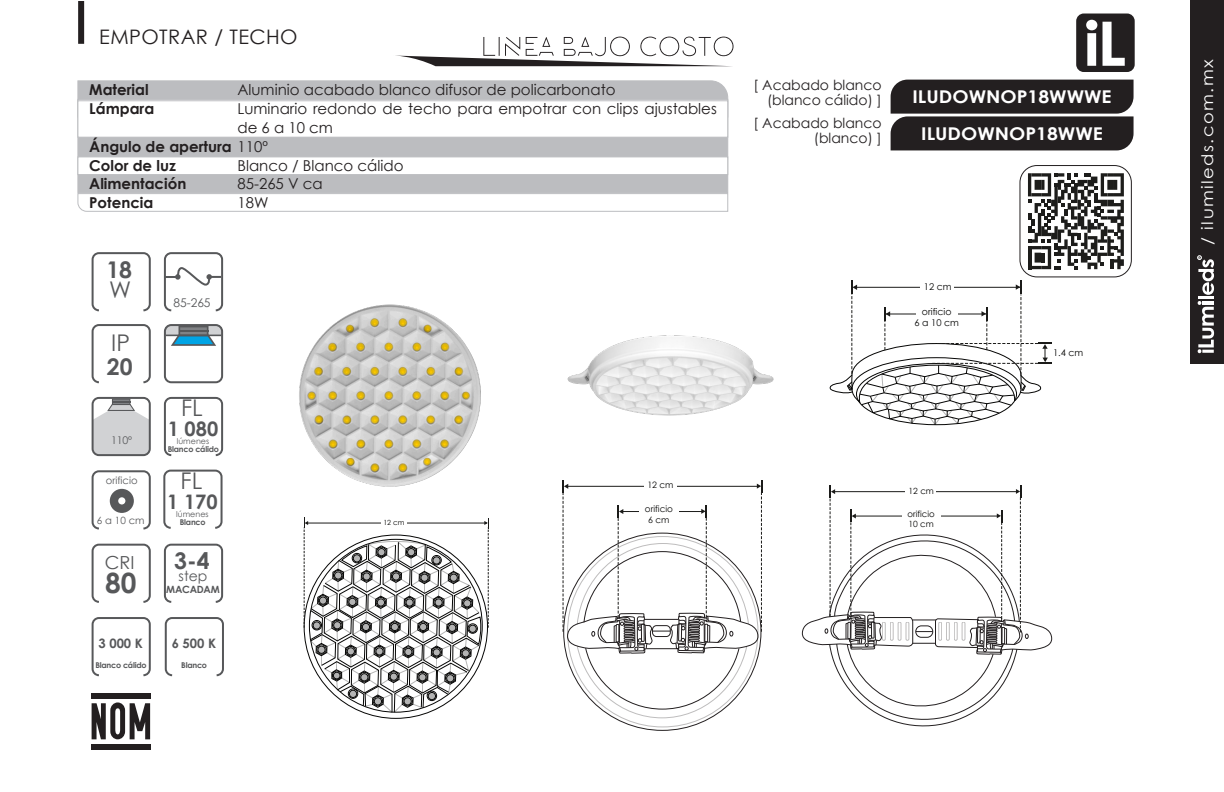
<style>
.page{position:relative;width:1224px;height:792px;background:#fff}
.page>*{position:absolute;margin:0;border:0;box-sizing:border-box;transform-origin:0 0}
.t1{font:700 28px "Century Gothic";color:#57585a}
.t2{font:700 23px "Century Gothic";color:#57585a}
.t3{font:23px "Century Gothic";color:#57585a}
.t4{font:20px "Century Gothic";letter-spacing:.02em;color:#231f20}
.t5{font:700 20px "Century Gothic";color:#57585a}
.t6{font:18px "Century Gothic";color:#57585a}
.t7{font:700 17.6px "Century Gothic";color:#fff;scale:1.1 1}
.t8{font:16px "Century Gothic";letter-spacing:.08em;color:#fff;scale:1.12 1}
.t9{font:15px/18.8px "Century Gothic";color:#231f20}
.t10{font:700 15px "Century Gothic";color:#231f20}
.t11{font:14px/15px "Century Gothic";color:#231f20;text-align:right}
.t12{font:14px "Century Gothic";color:#57585a}
.t13{font:700 13px "Century Gothic";color:#57585a}
.t14{font:12px "Century Gothic";color:#57585a}
.t15{font:10.6px "Century Gothic";color:#57585a}
.t16{font:10px "Century Gothic";color:#57585a}
.t17{font:700 10px "Century Gothic";letter-spacing:-.025em;color:#57585a}
.t18{font:9.4px/11.2px "Century Gothic";color:#050504;text-align:center}
.t19{font:8.8px/10.6px "Century Gothic";color:#050504;text-align:center}
.t20{font:8.6px/10.2px "Century Gothic";color:#050504}
.t21{font:700 8px "Century Gothic";letter-spacing:-.025em;color:#57585a}
.t22{font:8px "Century Gothic";color:#57585a}
.t23{font:7px "Century Gothic";color:#050504}
.s1{font-weight:400}
</style>
<div class="page">
<div style="left:1190px;top:0;width:34px;height:364px;background:#231f20"></div>
<hr style="left:1198px;top:296px;width:16px;height:3px;background:#fff">
<svg style="left:1198px;top:301px;width:16px;height:52px"></svg>
<svg style="left:1197px;top:255px;width:17px;height:40px"></svg>
<svg style="left:563px;top:480px;width:199px;height:238px"></svg>
<hr style="left:644px;top:619px;width:35px;height:1px;background:#231f20">
<img style="left:299px;top:304px;width:182px;height:183px">
<svg style="left:304px;top:518px;width:185px;height:195px"></svg>
<div style="left:381px;top:519px;width:25px;height:8px;background:#fff"></div>
<svg style="left:829px;top:280px;width:223px;height:145px"></svg>
<div style="left:916px;top:308px;width:42px;height:20px;background:#fff"></div>
<img style="left:567px;top:335px;width:207px;height:81px">
<svg style="left:802px;top:485px;width:250px;height:242px"></svg>
<div style="left:902px;top:511px;width:39px;height:18px;background:#fff"></div>
<div style="left:92px;top:252px;width:59px;height:59px;border:2px solid #57585a;border-radius:6px"></div>
<div style="left:92px;top:324px;width:59px;height:59px;border:2px solid #57585a;border-radius:6px"></div>
<div style="left:164px;top:252px;width:59px;height:59px;border:2px solid #57585a;border-radius:6px"></div>
<svg style="left:163px;top:266px;width:60px;height:21px"></svg>
<svg style="left:167px;top:327px;width:53px;height:19px"></svg>
<hr style="left:179px;top:330px;width:30px;height:2px;background:#57585a">
<div style="left:164px;top:324px;width:59px;height:59px;border:2px solid #57585a;border-radius:6px"></div>
<hr style="left:166px;top:335px;width:55px;height:1px;background:#57585a">
<div style="left:92px;top:693px;width:59px;height:6px;background:#231f20"></div>
<div style="left:92px;top:744px;width:59px;height:5px;background:#231f20"></div>
<svg style="left:92px;top:702px;width:58px;height:37px"></svg>
<svg style="left:92px;top:400px;width:56px;height:53px"></svg>
<div style="left:92px;top:397px;width:59px;height:59px;border:2px solid #57585a;border-radius:6px"></div>
<div style="left:92px;top:470px;width:59px;height:59px;border:2px solid #57585a;border-radius:6px"></div>
<div style="left:110px;top:489px;width:24px;height:24px;background:#57585a;border-radius:50%"></div>
<div style="left:118px;top:497px;width:7px;height:7px;background:#fff;border-radius:50%"></div>
<div style="left:164px;top:544px;width:59px;height:59px;border:2px solid #57585a;border-radius:6px"></div>
<div style="left:92px;top:544px;width:59px;height:59px;border:2px solid #57585a;border-radius:6px"></div>
<div style="left:78px;top:1px;width:6px;height:43px;background:#231f20"></div>
<svg style="left:891px;top:80px;width:243px;height:70px;background:#2f2b2c"></svg>
<div style="left:77px;top:80px;width:652px;height:113px;background:#bcbdc0"></div>
<div style="left:77px;top:99px;width:651px;height:19px;background:#c1c2c5"></div>
<div style="left:77px;top:156px;width:651px;height:19px;background:#fff;border:1px solid #bcbdc0"></div>
<svg style="left:77px;top:193px;width:652px;height:19px"></svg>
<div style="left:77px;top:100px;width:651px;height:38px;background:#fff;border:1px solid #bcbdc0"></div>
<div style="left:1019px;top:165px;width:113px;height:112px;border:1px solid #231f20;border-radius:17px"></div>
<svg style="left:1028px;top:173px;width:96px;height:96px"></svg>
<svg style="left:1076px;top:14px;width:59px;height:58px"></svg>
<div style="left:164px;top:397px;width:59px;height:59px;border:2px solid #57585a;border-radius:6px"></div>
<div style="left:163px;top:470px;width:60px;height:59px;border:2px solid #57585a;border-radius:6px"></div>
<div style="left:165px;top:617px;width:59px;height:59px;border:2px solid #57585a;border-radius:6px"></div>
<div style="left:92px;top:617px;width:59px;height:59px;border:2px solid #57585a;border-radius:6px"></div>
<svg style="left:395px;top:37px;width:339px;height:29px"></svg>
<p class="t4" style="left:99px;top:24px;width:200px">EMPOTRAR / TECHO</p>
<p class="t10" style="left:89px;top:80px;width:61px">Material</p>
<p class="t10" style="left:89px;top:99px;width:67px">Lámpara</p>
<p class="t10" style="left:89px;top:137px;width:180px">Ángulo de apertura <span class="s1">110º</span></p>
<p class="t10" style="left:89px;top:156px;width:88px">Color de luz</p>
<p class="t10" style="left:89px;top:174px;width:99px">Alimentación</p>
<p class="t10" style="left:89px;top:193px;width:66px">Potencia</p>
<p class="t9" style="left:237px;top:80px;width:380px">Aluminio acabado blanco difusor de policarbonato</p>
<p class="t9" style="left:237px;top:99px;width:481px">Luminario redondo de techo para empotrar con clips ajustables de 6 a 10 cm</p>
<p class="t9" style="left:237px;top:155px;width:168px">Blanco / Blanco cálido</p>
<p class="t9" style="left:237px;top:174px;width:87px">85-265 V ca</p>
<p class="t9" style="left:237px;top:193px;width:33px">18W</p>
<p class="t2" style="left:106px;top:255px;width:27px">18</p>
<p class="t3" style="left:109px;top:275px;width:24px">W</p>
<p class="t3" style="left:111px;top:329px;width:20px">IP</p>
<p class="t2" style="left:107px;top:352px;width:27px">20</p>
<p class="t15" style="left:111px;top:434px;width:22px">110º</p>
<p class="t16" style="left:106px;top:475px;width:33px">orificio</p>
<p class="t16" style="left:97px;top:515px;width:49px">6 a 10 cm</p>
<p class="t6" style="left:105px;top:551px;width:31px">CRI</p>
<p class="t1" style="left:105px;top:565px;width:33px">80</p>
<p class="t13" style="left:98px;top:635px;width:46px">3 000 K</p>
<p class="t21" style="left:95px;top:660px;width:53px">Blanco cálido</p>
<p class="t14" style="left:173px;top:296px;width:39px">85-265</p>
<p class="t3" style="left:181px;top:394px;width:23px">FL</p>
<p class="t5" style="left:168px;top:416px;width:52px">1 080</p>
<p class="t22" style="left:177px;top:437px;width:34px">lúmenes</p>
<p class="t21" style="left:168px;top:444px;width:53px">Blanco cálido</p>
<p class="t3" style="left:181px;top:467px;width:23px">FL</p>
<p class="t5" style="left:167px;top:489px;width:52px">1 170</p>
<p class="t22" style="left:176px;top:509px;width:34px">lúmenes</p>
<p class="t21" style="left:180px;top:517px;width:27px">Blanco</p>
<p class="t2" style="left:174px;top:546px;width:37px">3-4</p>
<p class="t12" style="left:179px;top:567px;width:30px">step</p>
<p class="t17" style="left:166px;top:583px;width:55px">MACADAM</p>
<p class="t13" style="left:172px;top:635px;width:46px">6 500 K</p>
<p class="t21" style="left:181px;top:660px;width:27px">Blanco</p>
<p class="t23" style="left:383px;top:517px;width:23px">12 cm</p>
<p class="t19" style="left:647px;top:480px;width:28px">12 cm</p>
<p class="t19" style="left:645px;top:504px;width:29px">orificio<br>6 cm</p>
<p class="t11" style="left:754px;top:77px;width:130px">[ Acabado blanco (blanco cálido) ]</p>
<p class="t11" style="left:754px;top:115px;width:130px">[ Acabado blanco (blanco) ]</p>
<p class="t7" style="left:913px;top:86px;width:182px">ILUDOWNOP18WWWE</p>
<p class="t7" style="left:921px;top:123px;width:167px">ILUDOWNOP18WWE</p>
<p class="t18" style="left:924px;top:280px;width:29px">12 cm</p>
<p class="t18" style="left:914px;top:306px;width:46px">orificio<br>6 a 10 cm</p>
<p class="t20" style="left:909px;top:485px;width:27px">12 cm</p>
<p class="t20" style="left:908px;top:508px;width:29px">orificio<br>10 cm</p>
<p class="t18" style="left:1053px;top:347px;width:32px">1.4 cm</p>
<p class="t8" style="left:1198px;top:245px;width:167px;rotate:-90deg">/ ilumileds.com.mx</p>
</div>
